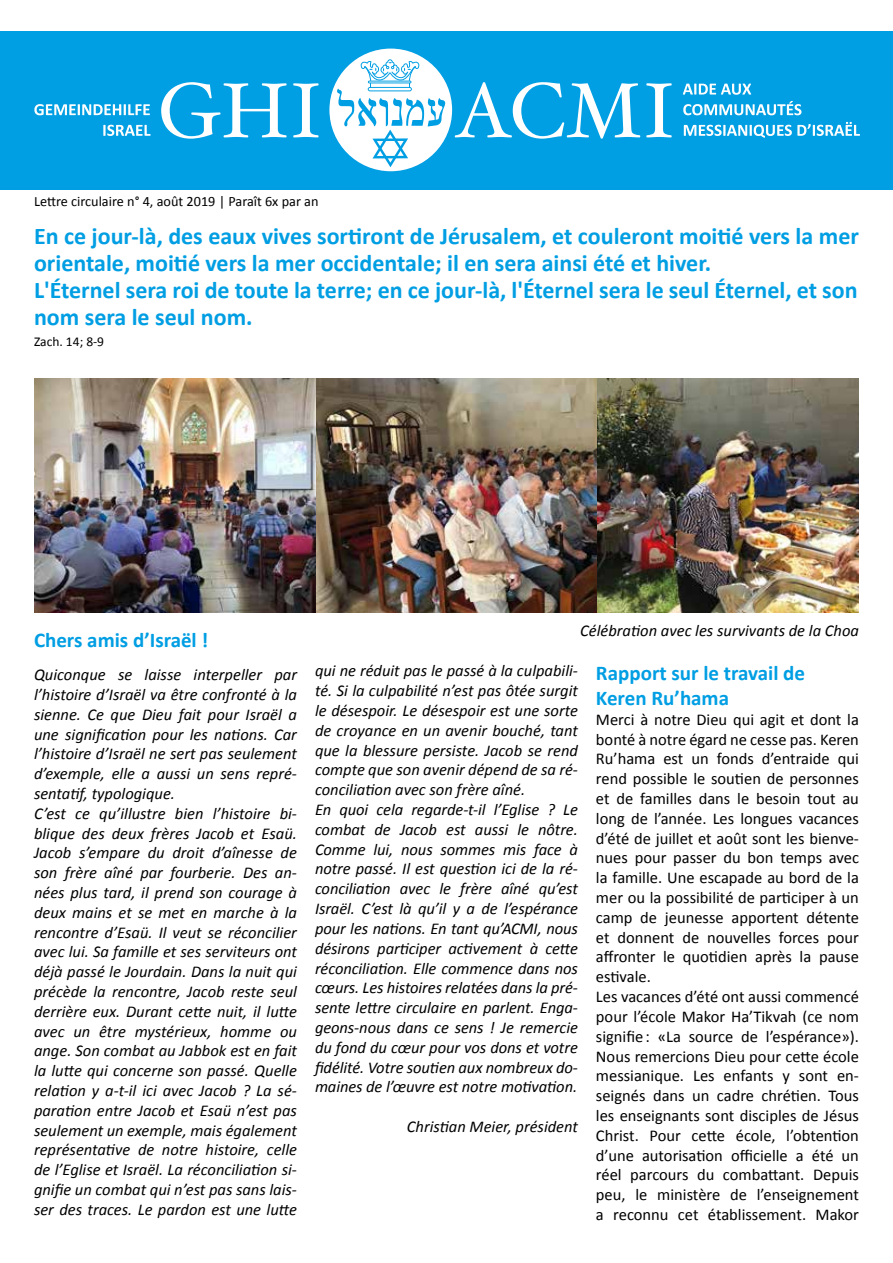
<style>
.page{position:relative;width:893px;height:1263px;background:#fff}
.page>*{position:absolute;margin:0;border:0;box-sizing:border-box;transform-origin:0 0}
.t1{font:700 24px/27px "Calibri";color:#009ee3}
.t2{font:700 21px/25.2px "Calibri";color:#009ee3}
.t3{font:italic 16.5px/19.8px "Calibri";color:#000}
.t4{font:16.5px/19.8px "Calibri";color:#000}
.t5{font:14.25px "Calibri";color:#000}
.t6{font:13.5px "Calibri";color:#000}
</style>
<div class="page">
<div style="left:0;top:31px;width:893px;height:158px;background:#009ee3"></div>
<div style="left:329px;top:49px;width:123px;height:122px;background:#fff;border-radius:50%"></div>
<svg style="left:337px;top:59px;width:108px;height:108px"></svg>
<svg style="left:455px;top:82px;width:185px;height:57px"></svg>
<svg style="left:646px;top:83px;width:26px;height:54px"></svg>
<svg style="left:683px;top:84px;width:68px;height:11px"></svg>
<svg style="left:683px;top:101px;width:118px;height:14px"></svg>
<svg style="left:684px;top:122px;width:176px;height:16px"></svg>
<svg style="left:161px;top:82px;width:126px;height:57px"></svg>
<svg style="left:293px;top:83px;width:26px;height:54px"></svg>
<svg style="left:34px;top:104px;width:116px;height:11px"></svg>
<svg style="left:103px;top:125px;width:47px;height:11px"></svg>
<img style="left:34px;top:378px;width:825px;height:235px">
<p class="t5" style="left:34px;top:192px;width:286px">Lettre circulaire n° 4, août 2019 | Paraît 6x par an</p>
<p class="t1" style="left:34px;top:222px;width:826px">En ce jour-là, des eaux vives sortiront de Jérusalem, et couleront moitié vers la mer orientale, moitié vers la mer occidentale; il en sera ainsi été et hiver.<br>L'Éternel sera roi de toute la terre; en ce jour-là, l'Éternel sera le seul Éternel, et son nom sera le seul nom.</p>
<p class="t6" style="left:34px;top:333px;width:72px">Zach. 14; 8-9</p>
<p class="t3" style="left:580px;top:620px;width:280px">Célébration avec les survivants de la Choa</p>
<p class="t2" style="left:34px;top:627px;width:176px">Chers amis d’Israël !</p>
<p class="t3" style="left:34px;top:664px;width:264px">Quiconque se laisse interpeller par l’histoire d’Israël va être confronté à la sienne. Ce que Dieu fait pour Israël a une signification pour les nations. Car l’histoire d’Israël ne sert pas seulement d’exemple, elle a aussi un sens repré&shy;sentatif, typologique.<br>C’est ce qu’illustre bien l’histoire bi&shy;blique des deux frères Jacob et Esaü.<br>Jacob s’empare du droit d’aînesse de son frère aîné par fourberie. Des an&shy;nées plus tard, il prend son courage à deux mains et se met en marche à la rencontre d’Esaü. Il veut se réconcilier avec lui. Sa famille et ses serviteurs ont déjà passé le Jourdain. Dans la nuit qui précède la rencontre, Jacob reste seul derrière eux. Durant cette nuit, il lutte avec un être mystérieux, homme ou ange. Son combat au Jabbok est en fait la lutte qui concerne son passé. Quelle relation y a-t-il ici avec Jacob ? La sé&shy;paration entre Jacob et Esaü n’est pas seulement un exemple, mais également représentative de notre histoire, celle de l’Eglise et Israël. La réconciliation si&shy;gnifie un combat qui n’est pas sans lais&shy;ser des traces. Le pardon est une lutte</p>
<p class="t3" style="left:315px;top:660px;width:264px">qui ne réduit pas le passé à la culpabili&shy;té. Si la culpabilité n’est pas ôtée surgit le désespoir. Le désespoir est une sorte de croyance en un avenir bouché, tant que la blessure persiste. Jacob se rend compte que son avenir dépend de sa ré&shy;conciliation avec son frère aîné.<br>En quoi cela regarde-t-il l’Eglise ? Le combat de Jacob est aussi le nôtre.<br>Comme lui, nous sommes mis face à notre passé. Il est question ici de la ré&shy;conciliation avec le frère aîné qu’est Israël. C’est là qu’il y a de l’espérance pour les nations. En tant qu’ACMI, nous désirons participer activement à cette réconciliation. Elle commence dans nos cœurs. Les histoires relatées dans la pré&shy;sente lettre circulaire en parlent. Enga&shy;geons-nous dans ce sens ! Je remercie du fond du cœur pour vos dons et votre fidélité. Votre soutien aux nombreux do&shy;maines de l’œuvre est notre motivation.</p>
<p class="t2" style="left:596px;top:659px;width:211px">Rapport sur le travail de<br>Keren Ru’hama</p>
<p class="t4" style="left:596px;top:709px;width:264px">Merci à notre Dieu qui agit et dont la bonté à notre égard ne cesse pas. Keren Ru’hama est un fonds d’entraide qui rend possible le soutien de personnes et de familles dans le besoin tout au long de l’année. Les longues vacances d’été de juillet et août sont les bienve&shy;nues pour passer du bon temps avec la famille. Une escapade au bord de la mer ou la possibilité de participer à un camp de jeunesse apportent détente et donnent de nouvelles forces pour affronter le quotidien après la pause estivale.<br>Les vacances d’été ont aussi commencé pour l’école Makor Ha’Tikvah (ce nom signifie : «La source de l’espérance»).<br>Nous remercions Dieu pour cette école messianique. Les enfants y sont en&shy;seignés dans un cadre chrétien. Tous les enseignants sont disciples de Jésus Christ. Pour cette école, l’obtention d’une autorisation officielle a été un réel parcours du combattant. Depuis peu, le ministère de l’enseignement a reconnu cet établissement. Makor</p>
<p class="t3" style="left:407px;top:1116px;width:173px">Christian Meier, président</p>
</div>
